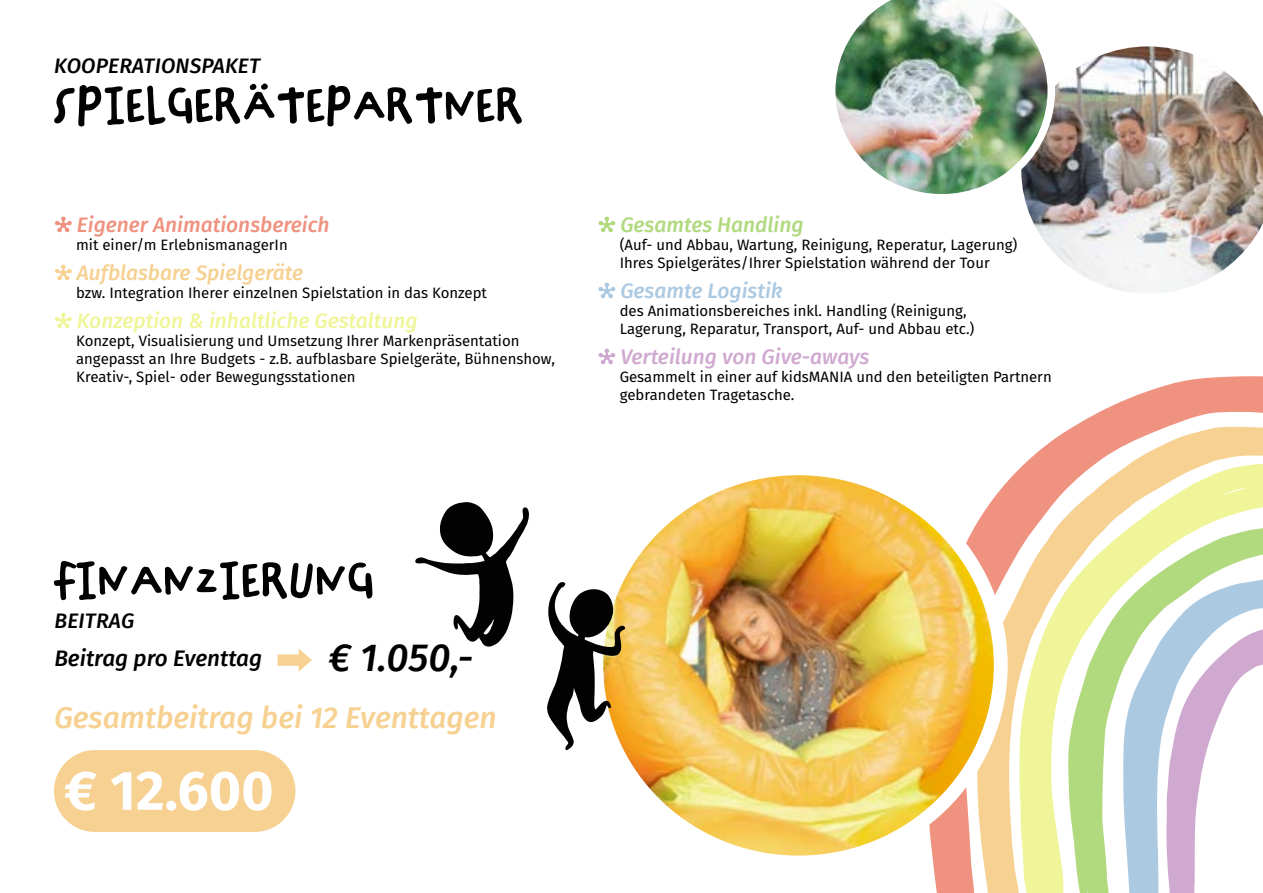
<style>
.page{position:relative;width:1263px;height:893px;background:#fff}
.page>*{position:absolute;margin:0;border:0;box-sizing:border-box;transform-origin:0 0}
.t1{font:61.5px "Chinchilla";color:#020203}
.t2{font:700 55.5px "Fira Sans";color:#fff}
.t3{font:italic 500 39px "Fira Sans";color:#000}
.t4{font:italic 500 30px "Fira Sans";color:#f6d191}
.t5{font:italic 500 22.5px "Fira Sans";color:#000}
.t6{font:italic 500 21px "Fira Sans";color:#eff598}
.t7{font:italic 500 21px "Fira Sans";color:#ef927f}
.t8{font:italic 500 21px "Fira Sans";letter-spacing:.01em;color:#000}
.t9{font:italic 500 21px "Fira Sans";color:#d0a9d0}
.t10{font:italic 500 21px "Fira Sans";color:#f6d191}
.t11{font:italic 500 21px "Fira Sans";color:#b1d97e}
.t12{font:italic 500 21px "Fira Sans";color:#acc9e2}
.t13{font:15px/18px "Fira Sans";color:#000}
</style>
<div class="page">
<svg style="left:55px;top:216px;width:17px;height:16px"></svg>
<svg style="left:55px;top:264px;width:17px;height:16px"></svg>
<svg style="left:55px;top:312px;width:17px;height:16px"></svg>
<svg style="left:598px;top:216px;width:17px;height:16px"></svg>
<svg style="left:598px;top:282px;width:17px;height:16px"></svg>
<svg style="left:598px;top:348px;width:17px;height:16px"></svg>
<svg style="left:933px;top:376px;width:330px;height:517px"></svg>
<svg style="left:977px;top:427px;width:286px;height:466px"></svg>
<svg style="left:1019px;top:464px;width:244px;height:429px"></svg>
<svg style="left:1068px;top:527px;width:195px;height:366px"></svg>
<svg style="left:1123px;top:578px;width:140px;height:315px"></svg>
<svg style="left:278px;top:648px;width:34px;height:24px"></svg>
<div style="left:54px;top:750px;width:241px;height:82px;background:#f6d191;border-radius:41px"></div>
<img style="left:1025px;top:46px;width:238px;height:247px">
<img style="left:623px;top:468px;width:378px;height:394px">
<div style="left:589px;top:461px;width:419px;height:408px;border:14px solid #fff;border-radius:50%"></div>
<img style="left:835px;top:0;width:220px;height:202px">
<svg style="left:415px;top:502px;width:114px;height:145px"></svg>
<svg style="left:547px;top:582px;width:79px;height:169px"></svg>
<h3 class="t8" style="left:54px;top:49px;width:207px">KOOPERATIONSPAKET</h3>
<h1 class="t1" style="left:54px;top:78px;width:473px">SPIELGERÄTEPARTNER</h1>
<h3 class="t7" style="left:77px;top:208px;width:254px">Eigener Animationsbereich</h3>
<p class="t13" style="left:76px;top:236px;width:213px">mit einer/m ErlebnismanagerIn</p>
<h3 class="t10" style="left:77px;top:256px;width:228px">Aufblasbare Spielgeräte</h3>
<p class="t13" style="left:76px;top:284px;width:412px">bzw. Integration Iherer einzelnen Spielstation in das Konzept</p>
<h3 class="t6" style="left:77px;top:304px;width:342px">Konzeption &amp; inhaltliche Gestaltung</h3>
<p class="t13" style="left:76px;top:332px;width:480px">Konzept, Visualisierung und Umsetzung Ihrer Markenpräsentation angepasst an Ihre Budgets - z.B. aufblasbare Spielgeräte, Bühnenshow,<br>Kreativ-, Spiel- oder Bewegungsstationen</p>
<h1 class="t1" style="left:54px;top:553px;width:324px">FINANZIERUNG</h1>
<h3 class="t8" style="left:54px;top:603px;width:81px">BEITRAG</h3>
<h3 class="t5" style="left:54px;top:640px;width:209px">Beitrag pro Eventtag</h3>
<h3 class="t4" style="left:54px;top:693px;width:444px">Gesamtbeitrag bei 12 Eventtagen</h3>
<h3 class="t3" style="left:328px;top:626px;width:146px">€ 1.050,-</h3>
<h2 class="t2" style="left:64px;top:744px;width:211px">€ 12.600</h2>
<h3 class="t11" style="left:620px;top:208px;width:185px">Gesamtes Handling</h3>
<p class="t13" style="left:620px;top:236px;width:399px">(Auf- und Abbau, Wartung, Reinigung, Reperatur, Lagerung)<br>Ihres Spielgerätes/Ihrer Spielstation während der Tour</p>
<h3 class="t12" style="left:620px;top:274px;width:164px">Gesamte Logistik</h3>
<p class="t13" style="left:620px;top:302px;width:356px">des Animationsbereiches inkl. Handling (Reinigung,<br>Lagerung, Reparatur, Transport, Auf- und Abbau etc.)</p>
<h3 class="t9" style="left:620px;top:340px;width:250px">Verteilung von Give-aways</h3>
<p class="t13" style="left:620px;top:368px;width:433px">Gesammelt in einer auf kidsMANIA und den beteiligten Partnern gebrandeten Tragetasche.</p>
</div>
